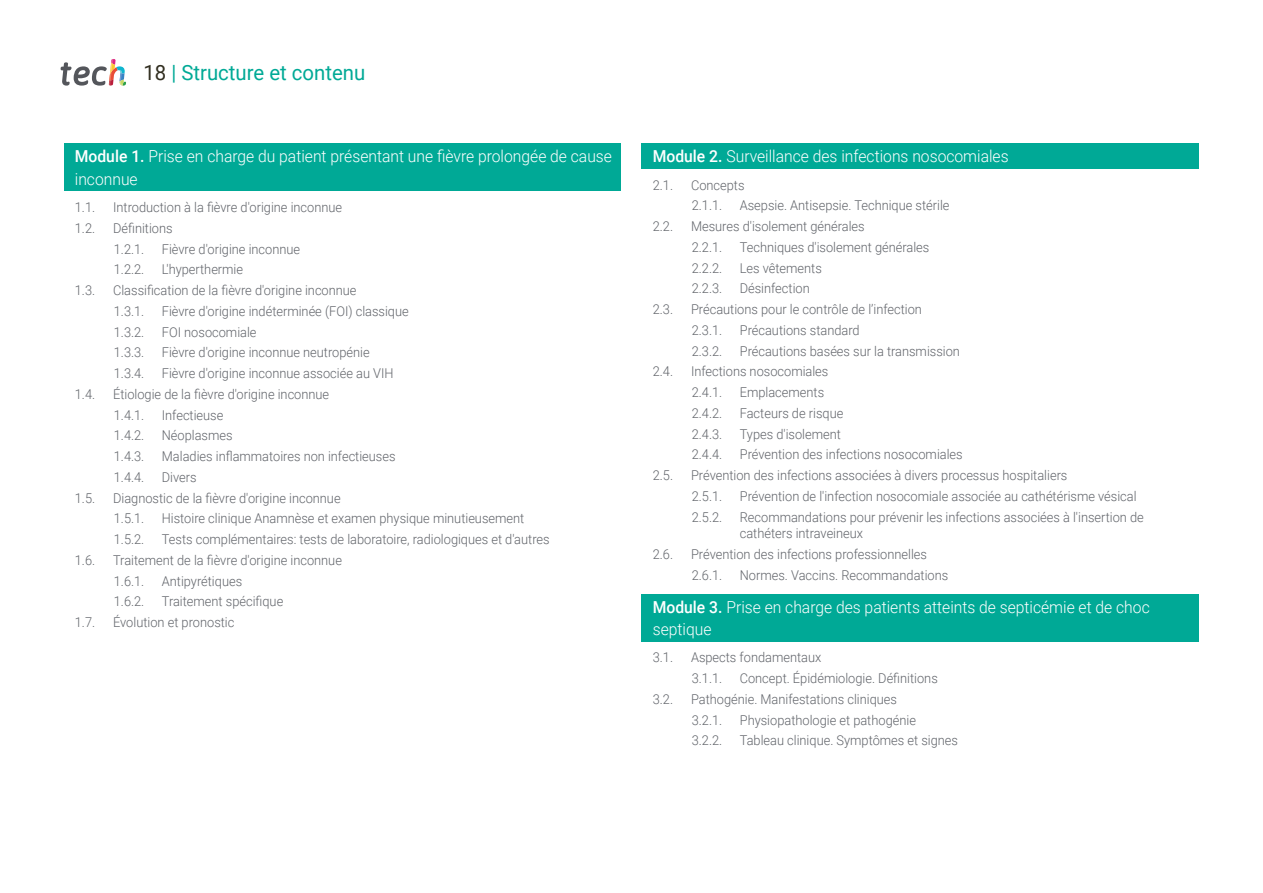
<style>
.page{position:relative;width:1263px;height:893px;background:#fff}
.page>*{position:absolute;margin:0;border:0;box-sizing:border-box;transform-origin:0 0}
.t1{font:21px "Roboto";color:#00a996}
.t2{font:300 16.5px/22.5px "Roboto";color:#fff;scale:.95 1}
.t3{font:300 13.5px/20.7px "Roboto";color:#61646a;scale:.95 1}
.s1{color:#312e20}
.s2{font-weight:500}
</style>
<div class="page">
<svg style="left:61px;top:59px;width:65px;height:27px"></svg>
<div style="left:64px;top:144px;width:557px;height:47px;background:#00a996"></div>
<div style="left:642px;top:144px;width:557px;height:25px;background:#00a996"></div>
<div style="left:642px;top:594px;width:557px;height:47px;background:#00a996"></div>
<h1 class="t1" style="left:144px;top:57px;width:223px"><span class="s1">18</span> | Structure et contenu</h1>
<p class="t2" style="left:75px;top:145px;width:567px"><span class="s2">Module 1.</span> Prise en charge du patient présentant une fièvre prolongée de cause inconnue</p>
<p class="t3" style="left:75px;top:196px;width:23px">1.1.</p>
<p class="t3" style="left:113px;top:196px;width:243px">Introduction à la fièvre d'origine inconnue</p>
<p class="t3" style="left:75px;top:217px;width:23px">1.2.</p>
<p class="t3" style="left:113px;top:217px;width:64px">Définitions<br>1.2.1.</p>
<p class="t3" style="left:162px;top:238px;width:147px">Fièvre d'origine inconnue</p>
<p class="t3" style="left:114px;top:259px;width:34px">1.2.2.</p>
<p class="t3" style="left:162px;top:259px;width:87px">L'hyperthermie</p>
<p class="t3" style="left:75px;top:279px;width:23px">1.3.</p>
<p class="t3" style="left:113px;top:279px;width:258px">Classification de la fièvre d'origine inconnue<br>1.3.1.</p>
<p class="t3" style="left:162px;top:300px;width:261px">Fièvre d'origine indéterminée (FOI) classique</p>
<p class="t3" style="left:114px;top:321px;width:34px">1.3.2.</p>
<p class="t3" style="left:162px;top:321px;width:101px">FOI nosocomiale</p>
<p class="t3" style="left:114px;top:342px;width:34px">1.3.3.</p>
<p class="t3" style="left:162px;top:342px;width:220px">Fièvre d'origine inconnue neutropénie</p>
<p class="t3" style="left:114px;top:362px;width:34px">1.3.4.</p>
<p class="t3" style="left:162px;top:362px;width:245px">Fièvre d'origine inconnue associée au VIH</p>
<p class="t3" style="left:75px;top:383px;width:23px">1.4.</p>
<p class="t3" style="left:113px;top:383px;width:229px">Étiologie de la fièvre d'origine inconnue<br>1.4.1.</p>
<p class="t3" style="left:162px;top:404px;width:66px">Infectieuse</p>
<p class="t3" style="left:114px;top:425px;width:34px">1.4.2.</p>
<p class="t3" style="left:162px;top:425px;width:76px">Néoplasmes</p>
<p class="t3" style="left:114px;top:445px;width:34px">1.4.3.</p>
<p class="t3" style="left:162px;top:445px;width:248px">Maladies inflammatoires non infectieuses</p>
<p class="t3" style="left:114px;top:466px;width:34px">1.4.4.</p>
<p class="t3" style="left:162px;top:466px;width:38px">Divers</p>
<p class="t3" style="left:75px;top:487px;width:23px">1.5.</p>
<p class="t3" style="left:113px;top:487px;width:241px">Diagnostic de la fièvre d'origine inconnue<br>1.5.1.</p>
<p class="t3" style="left:162px;top:508px;width:383px">Histoire clinique Anamnèse et examen physique minutieusement</p>
<p class="t3" style="left:114px;top:528px;width:34px">1.5.2.</p>
<p class="t3" style="left:162px;top:528px;width:410px">Tests complémentaires: tests de laboratoire, radiologiques et d'autres</p>
<p class="t3" style="left:75px;top:549px;width:23px">1.6.</p>
<p class="t3" style="left:113px;top:549px;width:242px">Traitement de la fièvre d'origine inconnue<br>1.6.1.</p>
<p class="t3" style="left:162px;top:570px;width:86px">Antipyrétiques</p>
<p class="t3" style="left:114px;top:591px;width:34px">1.6.2.</p>
<p class="t3" style="left:162px;top:591px;width:129px">Traitement spécifique</p>
<p class="t3" style="left:75px;top:611px;width:23px">1.7.</p>
<p class="t3" style="left:113px;top:611px;width:129px">Évolution et pronostic</p>
<p class="t2" style="left:653px;top:145px;width:376px"><span class="s2">Module 2.</span> Surveillance des infections nosocomiales</p>
<p class="t3" style="left:653px;top:174px;width:23px">2.1.</p>
<p class="t3" style="left:691px;top:174px;width:58px">Concepts<br>2.1.1.</p>
<p class="t3" style="left:740px;top:195px;width:222px">Asepsie. Antisepsie. Technique stérile</p>
<p class="t3" style="left:653px;top:215px;width:23px">2.2.</p>
<p class="t3" style="left:691px;top:215px;width:184px">Mesures d'isolement générales<br>2.2.1.</p>
<p class="t3" style="left:740px;top:236px;width:201px">Techniques d'isolement générales</p>
<p class="t3" style="left:692px;top:257px;width:34px">2.2.2.</p>
<p class="t3" style="left:740px;top:257px;width:88px">Les vêtements</p>
<p class="t3" style="left:692px;top:278px;width:34px">2.2.3.</p>
<p class="t3" style="left:740px;top:278px;width:75px">Désinfection</p>
<p class="t3" style="left:653px;top:298px;width:23px">2.3.</p>
<p class="t3" style="left:691px;top:298px;width:245px">Précautions pour le contrôle de l’infection<br>2.3.1.</p>
<p class="t3" style="left:740px;top:319px;width:128px">Précautions standard</p>
<p class="t3" style="left:692px;top:340px;width:34px">2.3.2.</p>
<p class="t3" style="left:740px;top:340px;width:233px">Précautions basées sur la transmission</p>
<p class="t3" style="left:653px;top:361px;width:23px">2.4.</p>
<p class="t3" style="left:691px;top:361px;width:146px">Infections nosocomiales<br>2.4.1.</p>
<p class="t3" style="left:740px;top:381px;width:90px">Emplacements</p>
<p class="t3" style="left:692px;top:402px;width:34px">2.4.2.</p>
<p class="t3" style="left:740px;top:402px;width:111px">Facteurs de risque</p>
<p class="t3" style="left:692px;top:423px;width:34px">2.4.3.</p>
<p class="t3" style="left:740px;top:423px;width:108px">Types d'isolement</p>
<p class="t3" style="left:692px;top:444px;width:34px">2.4.4.</p>
<p class="t3" style="left:740px;top:444px;width:236px">Prévention des infections nosocomiales</p>
<p class="t3" style="left:653px;top:464px;width:23px">2.5.</p>
<p class="t3" style="left:691px;top:464px;width:398px">Prévention des infections associées à divers processus hospitaliers<br>2.5.1.</p>
<p class="t3" style="left:740px;top:485px;width:419px">Prévention de l'infection nosocomiale associée au cathétérisme vésical</p>
<p class="t3" style="left:692px;top:506px;width:34px">2.5.2.</p>
<p class="t3" style="left:740px;top:508px;width:427px;line-height:16.5px">Recommandations pour prévenir les infections associées à l'insertion de cathéters intraveineux</p>
<p class="t3" style="left:653px;top:543px;width:23px">2.6.</p>
<p class="t3" style="left:691px;top:543px;width:250px">Prévention des infections professionnelles<br>2.6.1.</p>
<p class="t3" style="left:740px;top:564px;width:221px">Normes. Vaccins. Recommandations</p>
<p class="t2" style="left:653px;top:595px;width:525px"><span class="s2">Module 3.</span> Prise en charge des patients atteints de septicémie et de choc septique</p>
<p class="t3" style="left:653px;top:647px;width:23px">3.1.</p>
<p class="t3" style="left:691px;top:647px;width:139px">Aspects fondamentaux<br>3.1.1.</p>
<p class="t3" style="left:740px;top:667px;width:210px">Concept. Épidémiologie. Définitions</p>
<p class="t3" style="left:653px;top:688px;width:23px">3.2.</p>
<p class="t3" style="left:691px;top:688px;width:218px">Pathogénie. Manifestations cliniques<br>3.2.1.</p>
<p class="t3" style="left:740px;top:709px;width:187px">Physiopathologie et pathogénie</p>
<p class="t3" style="left:692px;top:730px;width:34px">3.2.2.</p>
<p class="t3" style="left:740px;top:730px;width:231px">Tableau clinique. Symptômes et signes</p>
</div>
